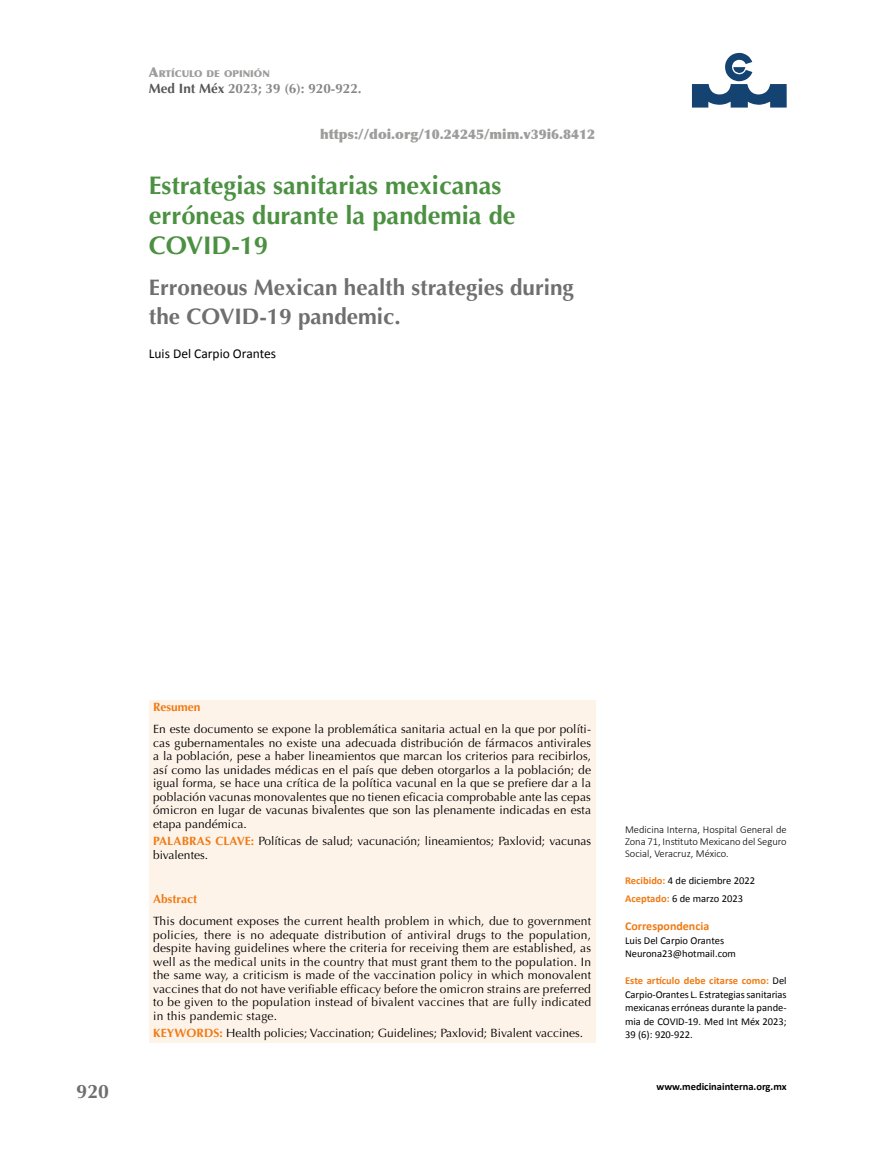
<style>
.page{position:relative;width:893px;height:1149px;background:#fff}
.page>*{position:absolute;margin:0;border:0;box-sizing:border-box;transform-origin:0 0}
.t1{font:700 25.5px/30px "Optima";color:#4b9141}
.t2{font:700 22.5px/28.5px "Optima";color:#706f6f}
.t3{font:700 19.5px "Optima";color:#706f6f}
.t4{font:900 13.5px "Optima";color:#9d9d9c}
.t5{font:700 13.5px "Optima";color:#878787}
.t6{font:13.5px "Calibri";color:#000}
.t7{font:12px/13.5px "Optima";color:#000;text-align:justify}
.t8{font:700 12px "Optima";color:#ef7a13}
.t9{font:700 12px "Calibri";color:#ef7a13}
.t10{font:10.5px/13.5px "Calibri";color:#000}
.t11{font:300 10.5px/12px "Calibri";color:#000;text-align:justify}
.t12{font:700 10.5px "Calibri";color:#000}
.t13{font:900 9.45px "Optima";color:#9d9d9c}
.s1{font-size:13.5px}
.s2{color:#575756}
.s3{font-weight:700;color:#ef7a13}
</style>
<div class="page">
<svg style="left:692px;top:53px;width:95px;height:54px"></svg>
<div style="left:149px;top:699px;width:446px;height:343px;background:#fef3e9"></div>
<p class="t13" style="left:149px;top:68px;width:122px"><span class="s1">A</span>RTÍCULO DE OPINIÓN</p>
<p class="t5" style="left:149px;top:80px;width:214px"><span class="s2">Med Int Méx</span> 2023; 39 (6): 920-922.</p>
<p class="t4" style="left:320px;top:126px;width:277px">https://doi.org/10.24245/mim.v39i6.8412</p>
<h1 class="t1" style="left:149px;top:170px;width:368px">Estrategias sanitarias mexicanas erróneas durante la pandemia de<br>COVID-19</h1>
<h2 class="t2" style="left:149px;top:274px;width:426px">Erroneous Mexican health strategies during the COVID-19 pandemic.</h2>
<p class="t6" style="left:149px;top:345px;width:129px">Luis Del Carpio Orantes</p>
<p class="t8" style="left:153px;top:699px;width:49px">Resumen</p>
<p class="t7" style="left:153px;top:722px;width:439px">En este documento se expone la problemática sanitaria actual en la que por políti&shy;cas gubernamentales no existe una adecuada distribución de fármacos antivirales a la población, pese a haber lineamientos que marcan los criterios para recibirlos, así como las unidades médicas en el país que deben otorgarlos a la población; de igual forma, se hace una crítica de la política vacunal en la que se prefiere dar a la población vacunas monovalentes que no tienen eficacia comprobable ante las cepas ómicron en lugar de vacunas bivalentes que son las plenamente indicadas en esta etapa pandémica.</p>
<p class="t7" style="left:153px;top:834px;width:439px"><span class="s3">PALABRAS CLAVE:</span> Políticas de salud; vacunación; lineamientos; Paxlovid; vacunas bivalentes.</p>
<p class="t8" style="left:153px;top:891px;width:45px">Abstract</p>
<p class="t7" style="left:153px;top:914px;width:439px">This document exposes the current health problem in which, due to government policies, there is no adequate distribution of antiviral drugs to the population, despite having guidelines where the criteria for receiving them are established, as well as the medical units in the country that must grant them to the population. In the same way, a criticism is made of the vaccination policy in which monovalent vaccines that do not have verifiable efficacy before the omicron strains are preferred to be given to the population instead of bivalent vaccines that are fully indicated in this pandemic stage.</p>
<p class="t7" style="left:153px;top:1026px;width:432px"><span class="s3">KEYWORDS:</span> Health policies; Vaccination; Guidelines; Paxlovid; Bivalent vaccines.</p>
<p class="t11" style="left:625px;top:822px;width:163px">Medicina Interna, Hospital General de Zona 71, Instituto Mexicano del Seguro Social, Veracruz, México.</p>
<p class="t10" style="left:625px;top:870px;width:131px;line-height:18px"><span class="s3">Recibido:</span> 4 de diciembre 2022<br><span class="s3">Aceptado:</span> 6 de marzo 2023</p>
<p class="t9" style="left:625px;top:918px;width:86px">Correspondencia</p>
<p class="t10" style="left:625px;top:932px;width:112px">Luis Del Carpio Orantes<br>Neurona23@hotmail.com</p>
<p class="t10" style="left:625px;top:973px;width:163px;text-align:justify"><span class="s3">Este artículo debe citarse como:</span> Del Carpio-Orantes L. Estrategias sanitarias mexicanas erróneas durante la pande&shy;mia de COVID-19. Med Int Méx 2023; 39 (6): 920-922.</p>
<h3 class="t3" style="left:77px;top:1079px;width:34px">920</h3>
<p class="t12" style="left:656px;top:1079px;width:132px">www.medicinainterna.org.mx</p>
</div>
